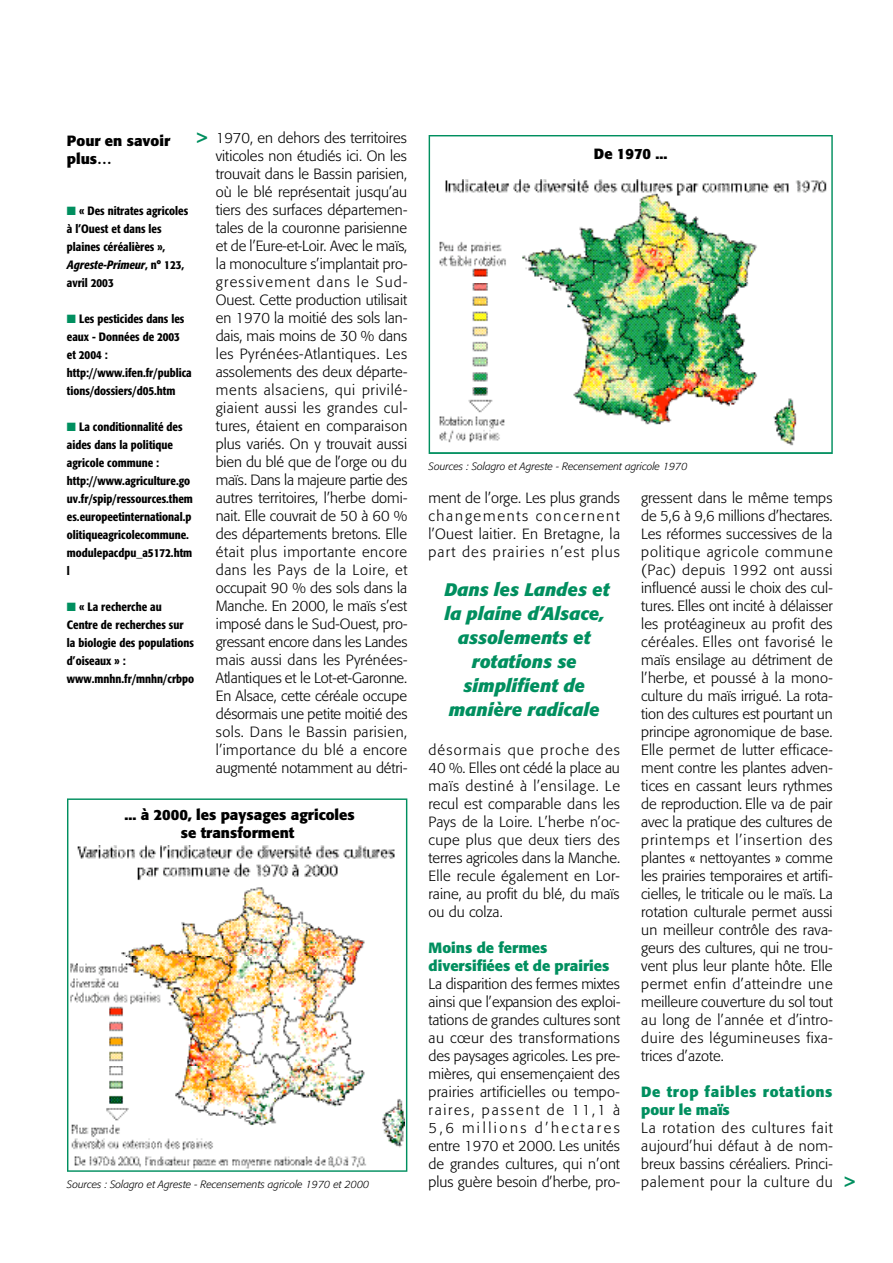
<style>
.page{position:relative;width:893px;height:1263px;background:#fff}
.page>*{position:absolute;margin:0;border:0;box-sizing:border-box;transform-origin:0 0}
.t1{font:italic 700 18px/24px "Formata";color:#008f5f;text-align:center}
.t2{font:700 15px "Formata";color:#008f5f}
.t3{font:300 14.7px/18px "Formata";letter-spacing:.02em;color:#000;text-align:justify}
.t4{font:700 14.7px/18px "Formata";color:#000}
.t5{font:700 14.7px/18px "Formata";color:#008f5f}
.t6{font:700 14.7px/18px "Formata";letter-spacing:.04em;color:#008f5f}
.t7{font:500 condensed 12px/18px "Formata";color:#000}
.t8{font:italic 300 10.5px "Formata";color:#000}
.s1{color:#008f5f}
.s2{font-style:italic}
</style>
<div class="page">
<img style="left:428px;top:135px;width:404px;height:319px">
<img style="left:67px;top:798px;width:340px;height:374px">
<p class="t2" style="left:197px;top:131px;width:12px">&gt;</p>
<p class="t4" style="left:67px;top:133px;width:105px">Pour en savoir plus…</p>
<p class="t7" style="left:67px;top:203px;width:123px"><span class="s1">■</span> « Des nitrates agricoles à l’Ouest et dans les plaines céréalières »,<br><span class="s2">Agreste-Primeur</span>, n° 123, avril 2003</p>
<p class="t7" style="left:67px;top:311px;width:126px"><span class="s1">■</span> Les pesticides dans les eaux - Données de 2003 et 2004 : http://www.ifen.fr/publica tions/dossiers/d05.htm</p>
<p class="t7" style="left:67px;top:419px;width:127px"><span class="s1">■</span> La conditionnalité des aides dans la politique agricole commune : http://www.agriculture.go uv.fr/spip/ressources.them es.europeetinternational.p olitiqueagricolecommune. modulepacdpu_a5172.htm l</p>
<p class="t7" style="left:67px;top:599px;width:129px"><span class="s1">■</span> « La recherche au<br>Centre de recherches sur la biologie des populations d’oiseaux » : www.mnhn.fr/mnhn/crbpo</p>
<p class="t3" style="left:216px;top:130px;width:193px">1970, en dehors des territoires viticoles non étudiés ici. On les trouvait dans le Bassin parisien, où le blé représentait jusqu’au tiers des surfaces départemen&shy;tales de la couronne parisienne et de l’Eure-et-Loir. Avec le maïs, la monoculture s’implantait pro&shy;gressivement dans le Sud-Ouest. Cette production utilisait en 1970 la moitié des sols lan&shy;dais, mais moins de 30 % dans les Pyrénées-Atlantiques. Les assolements des deux départe&shy;ments alsaciens, qui privilé&shy;giaient aussi les grandes cul&shy;tures, étaient en comparaison plus variés. On y trouvait aussi bien du blé que de l’orge ou du maïs. Dans la majeure partie des autres territoires, l’herbe domi&shy;nait. Elle couvrait de 50 à 60 % des départements bretons. Elle était plus importante encore dans les Pays de la Loire, et occupait 90 % des sols dans la Manche. En 2000, le maïs s’est imposé dans le Sud-Ouest, pro&shy;gressant encore dans les Landes mais aussi dans les Pyrénées-Atlantiques et le Lot-et-Garonne.<br>En Alsace, cette céréale occupe désormais une petite moitié des sols. Dans le Bassin parisien, l’importance du blé a encore augmenté notamment au détri-</p>
<p class="t4" style="left:125px;top:807px;width:232px;text-align:center">... à 2000, les paysages agricoles se transforment</p>
<p class="t8" style="left:67px;top:1179px;width:304px">Sources : Solagro et Agreste - Recensements agricole 1970 et 2000</p>
<p class="t4" style="left:594px;top:146px;width:75px">De 1970 ...</p>
<p class="t8" style="left:428px;top:461px;width:260px">Sources : Solagro et Agreste - Recensement agricole 1970</p>
<p class="t3" style="left:428px;top:490px;width:193px">ment de l’orge. Les plus grands changements concernent l’Ouest laitier. En Bretagne, la part des prairies n’est plus</p>
<p class="t1" style="left:444px;top:579px;width:166px">Dans les Landes et la plaine d’Alsace, assolements et rotations se simplifient de manière radicale</p>
<p class="t3" style="left:428px;top:742px;width:193px">désormais que proche des 4 0 %. Elles ont cédé la place au maïs destiné à l’ensilage. Le recul est comparable dans les Pays de la Loire. L’herbe n’oc&shy;cupe plus que deux tiers des terres agricoles dans la Manche.<br>Elle recule également en Lor&shy;raine, au profit du blé, du maïs ou du colza.</p>
<p class="t5" style="left:428px;top:940px;width:182px">Moins de fermes diversifiées et de prairies</p>
<p class="t3" style="left:428px;top:976px;width:193px">La disparition des fermes mixtes ainsi que l’expansion des exploi&shy;tations de grandes cultures sont au cœur des transformations des paysages agricoles. Les pre&shy;mières, qui ensemençaient des prairies artificielles ou tempo&shy;raires, passent de 11,1 à 5 , 6 millions d’hectares entre 1970 et 2000. Les unités de grandes cultures, qui n’ont plus guère besoin d’herbe, pro-</p>
<p class="t3" style="left:641px;top:490px;width:193px">gressent dans le même temps de 5,6 à 9,6 millions d’hectares.<br>Les réformes successives de la politique agricole commune (Pac) depuis 1992 ont aussi influencé aussi le choix des cul&shy;tures. Elles ont incité à délaisser les protéagineux au profit des c é ré a le s . Elles ont favorisé le maïs ensilage au détriment de l’herbe, et poussé à la mono&shy;culture du maïs irrigué. La rota&shy;tion des cultures est pourtant un principe agronomique de base.<br>Elle permet de lutter efficace&shy;ment contre les plantes adven&shy;tices en cassant leurs rythmes de reproduction. Elle va de pair avec la pratique des cultures de printemps et l’insertion des plantes « nettoyantes » comme les prairies temporaires et artifi&shy;cielles, le triticale ou le maïs. La rotation culturale permet aussi un meilleur contrôle des rava&shy;geurs des cultures, qui ne trou&shy;vent plus leur plante hôte. Elle permet enfin d’atteindre une meilleure couverture du sol tout au long de l’année et d’intro&shy;duire des légumineuses fixa&shy;trices d’azote.</p>
<p class="t6" style="left:641px;top:1084px;width:193px">De trop faibles rotations pour le maïs</p>
<p class="t3" style="left:641px;top:1120px;width:193px">La rotation des cultures fait aujourd’hui défaut à de nom&shy;breux bassins céréaliers. Princi&shy;palement pour la culture du</p>
<p class="t2" style="left:844px;top:1175px;width:12px">&gt;</p>
</div>
